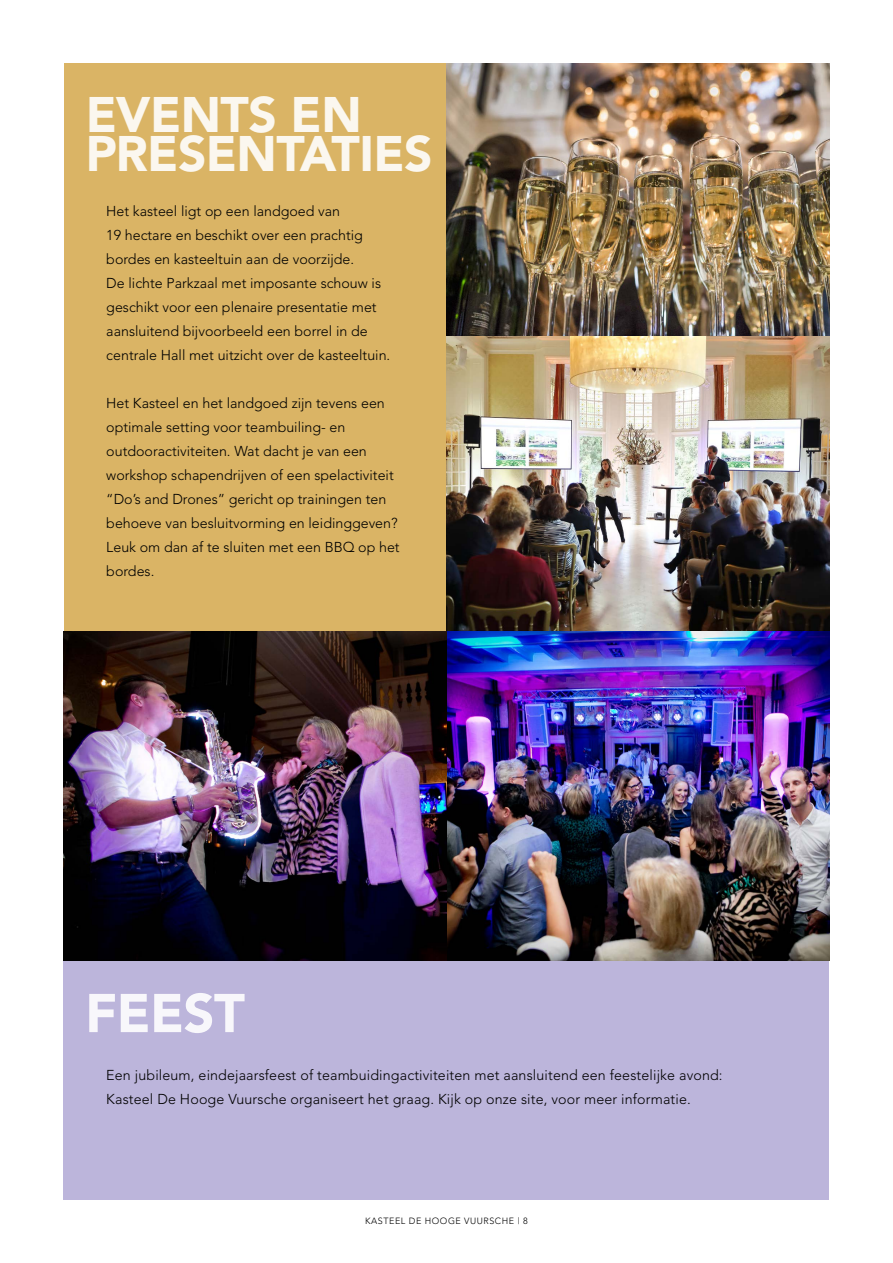
<style>
.page{position:relative;width:893px;height:1263px;background:#fff}
.page>*{position:absolute;margin:0;border:0;box-sizing:border-box;transform-origin:0 0}
.t1{font:900 54px "Avenir";letter-spacing:-.01em;color:#fff}
.t2{font:900 49.5px/39px "Avenir";letter-spacing:-.01em;color:#fff}
.t3{font:300 14.25px/24px "Avenir";color:#000}
.t4{font:300 9px "Avenir";letter-spacing:.06em;color:#000}
</style>
<div class="page">
<div style="left:64px;top:960px;width:765px;height:239px;background:#bcb5db"></div>
<div style="left:64px;top:64px;width:382px;height:568px;background:#dab465"></div>
<img style="left:446px;top:64px;width:383px;height:896px">
<img style="left:64px;top:631px;width:382px;height:329px">
<h2 class="t2" style="left:85px;top:95px;width:349px">EVENTS EN<br>PRESENTATIES</h2>
<p class="t3" style="left:106px;top:199px;width:286px">Het kasteel ligt op een landgoed van<br>19 hectare en beschikt over een prachtig bordes en kasteeltuin aan de voorzijde.<br>De lichte Parkzaal met imposante schouw is geschikt voor een plenaire presentatie met aansluitend bijvoorbeeld een borrel in de centrale Hall met uitzicht over de kasteeltuin.</p>
<p class="t3" style="left:106px;top:391px;width:295px">Het Kasteel en het landgoed zijn tevens een optimale setting voor teambuiling- en outdooractiviteiten. Wat dacht je van een workshop schapendrijven of een spelactiviteit “Do’s and Drones” gericht op trainingen ten behoeve van besluitvorming en leidinggeven?<br>Leuk om dan af te sluiten met een BBQ op het bordes.</p>
<h1 class="t1" style="left:85px;top:981px;width:161px">FEEST</h1>
<p class="t3" style="left:106px;top:1063px;width:618px">Een jubileum, eindejaarsfeest of teambuidingactiviteiten met aansluitend een feestelijke avond:<br>Kasteel De Hooge Vuursche organiseert het graag. Kijk op onze site, voor meer informatie.</p>
<p class="t4" style="left:365px;top:1216px;width:164px">KASTEEL DE HOOGE VUURSCHE | 8</p>
</div>
